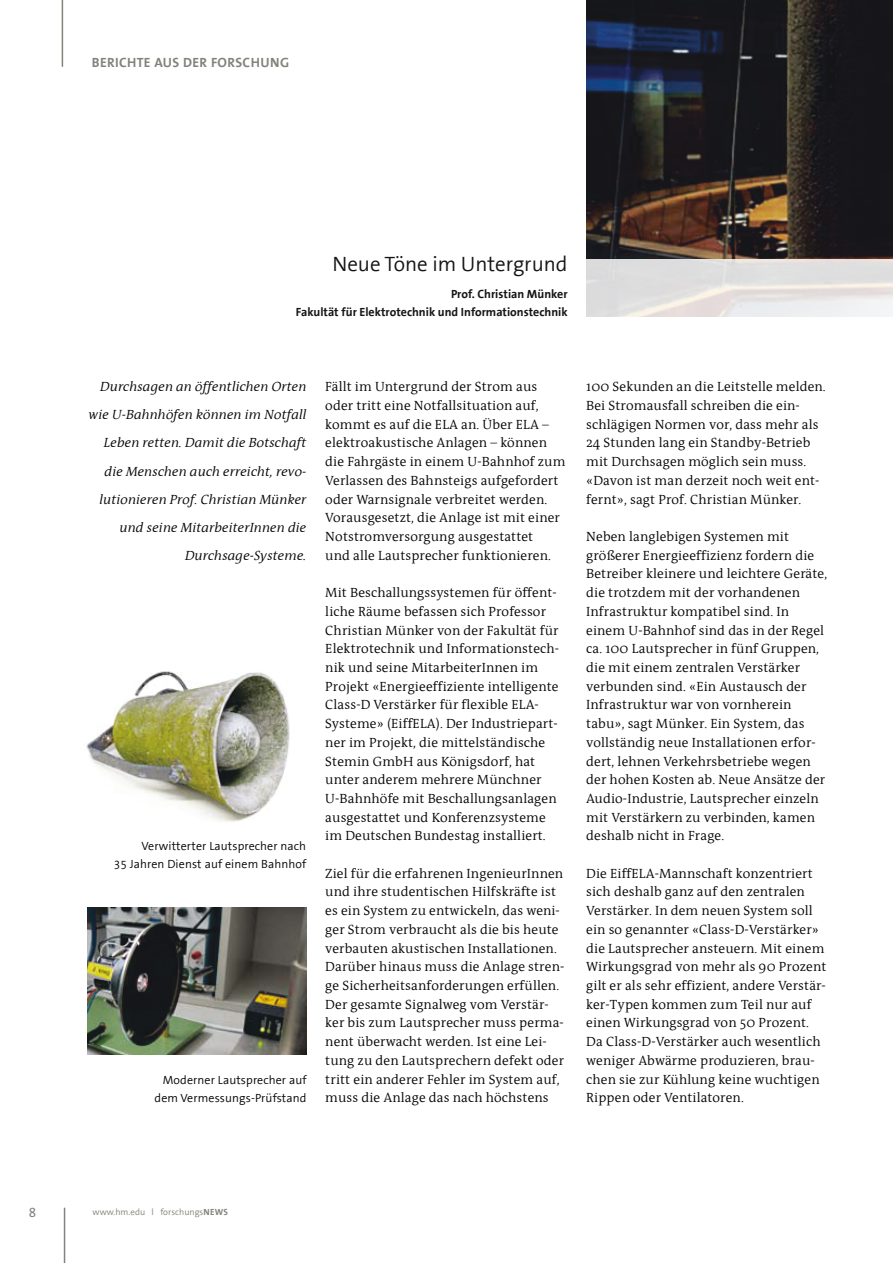
<style>
.page{position:relative;width:893px;height:1263px;background:#fff}
.page>*{position:absolute;margin:0;border:0;box-sizing:border-box;transform-origin:0 0}
.t1{font:21px "FHM The Sans";color:#141517}
.t2{font:13.5px/18.8px "FHM Antiqua";letter-spacing:.01em;color:#040504}
.t3{font:italic 13.5px/28px "FHM Antiqua";letter-spacing:.01em;color:#040504;text-align:right}
.t4{font:700 13.5px "FHM The Sans";letter-spacing:.025em;color:#82837c}
.t5{font:13.5px "The Sans Expert";color:#82837c}
.t6{font:12px/18.8px "FHM The Sans";letter-spacing:.01em;color:#040504;text-align:right}
.t7{font:700 12px/18.8px "FHM The Sans";color:#141517;text-align:right}
.t8{font:9px "FHM The Sans";color:#82837c}
.s1{font-weight:700}
</style>
<div class="page">
<hr style="left:64px;top:1208px;width:1px;height:55px;background:#82837c">
<img style="left:587px;top:0;width:306px;height:259px">
<hr style="left:62px;top:0;width:1px;height:67px;background:#82837c">
<svg style="left:586px;top:259px;width:307px;height:58px;background:#e4e2e1"></svg>
<img style="left:87px;top:908px;width:219px;height:146px">
<img style="left:86px;top:671px;width:204px;height:151px">
<p class="t4" style="left:92px;top:55px;width:199px">BERICHTE AUS DER FORSCHUNG</p>
<p class="t5" style="left:29px;top:1204px;width:9px">8</p>
<h1 class="t1" style="left:332px;top:252px;width:237px">Neue Töne im Untergrund</h1>
<p class="t7" style="left:296px;top:285px;width:273px">Prof. Christian Münker<br>Fakultät für Elektrotechnik und Informationstechnik</p>
<p class="t3" style="left:88px;top:373px;width:220px">Durchsagen an öffentlichen Orten wie U-Bahnhöfen können im Notfall<br>Leben retten. Damit die Botschaft die Menschen auch erreicht, revo&shy;lutionieren Prof. Christian Münker und seine MitarbeiterInnen die<br>Durchsage-Systeme.</p>
<p class="t6" style="left:114px;top:836px;width:194px">Verwitterter Lautsprecher nach<br>35 Jahren Dienst auf einem Bahnhof</p>
<p class="t6" style="left:155px;top:1070px;width:154px">Moderner Lautsprecher auf dem Vermessungs-Prüfstand</p>
<p class="t2" style="left:325px;top:378px;width:242px">Fällt im Untergrund der Strom aus oder tritt eine Notfallsituation auf, kommt es auf die ELA an. Über ELA – elektroakustische Anlagen – können die Fahrgäste in einem U-Bahnhof zum Verlassen des Bahnsteigs aufgefordert oder Warnsignale verbreitet werden.<br>Vorausgesetzt, die Anlage ist mit einer Notstromversorgung ausgestattet<br>und alle Lautsprecher funktionieren.</p>
<p class="t2" style="left:325px;top:583px;width:235px">Mit Beschallungssystemen für öffent&shy;liche Räume befassen sich Professor Christian Münker von der Fakultät für Elektrotechnik und Informationstech&shy;nik und seine MitarbeiterInnen im Projekt «Energieeffiziente intelligente Class-D Verstärker für flexible ELA-Systeme» (EiffELA). Der Industriepart&shy;ner im Projekt, die mittelständische Stemin GmbH aus Königsdorf, hat unter anderem mehrere Münchner U-Bahnhöfe mit Beschallungsanlagen ausgestattet und Konferenzsysteme im Deutschen Bundestag installiert.</p>
<p class="t2" style="left:325px;top:864px;width:241px">Ziel für die erfahrenen IngenieurInnen und ihre studentischen Hilfskräfte ist es ein System zu entwickeln, das weni&shy;ger Strom verbraucht als die bis heute verbauten akustischen Installationen.<br>Darüber hinaus muss die Anlage stren&shy;ge Sicherheitsanforderungen erfüllen.<br>Der gesamte Signalweg vom Verstär&shy;ker bis zum Lautsprecher muss perma&shy;nent überwacht werden. Ist eine Lei&shy;tung zu den Lautsprechern defekt oder tritt ein anderer Fehler im System auf, muss die Anlage das nach höchstens</p>
<p class="t2" style="left:586px;top:378px;width:241px">100 Sekunden an die Leitstelle melden.<br>Bei Stromausfall schreiben die ein&shy;schlägigen Normen vor, dass mehr als 24 Stunden lang ein Standby-Betrieb mit Durchsagen möglich sein muss. «Davon ist man derzeit noch weit ent&shy;fernt», sagt Prof. Christian Münker.</p>
<p class="t2" style="left:586px;top:527px;width:242px">Neben langlebigen Systemen mit größerer Energieeffizienz fordern die Betreiber kleinere und leichtere Geräte, die trotzdem mit der vorhandenen Infrastruktur kompatibel sind. In einem U-Bahnhof sind das in der Regel ca. 100 Lautsprecher in fünf Gruppen, die mit einem zentralen Verstärker verbunden sind. «Ein Austausch der Infrastruktur war von vornherein tabu», sagt Münker. Ein System, das vollständig neue Installationen erfor&shy;dert, lehnen Verkehrsbetriebe wegen der hohen Kosten ab. Neue Ansätze der Audio-Industrie, Lautsprecher einzeln mit Verstärkern zu verbinden, kamen deshalb nicht in Frage.</p>
<p class="t2" style="left:586px;top:864px;width:242px">Die EiffELA-Mannschaft konzentriert sich deshalb ganz auf den zentralen Verstärker. In dem neuen System soll ein so genannter «Class-D-Verstärker» die Lautsprecher ansteuern. Mit einem Wirkungsgrad von mehr als 90 Prozent gilt er als sehr effizient, andere Verstär&shy;ker-Typen kommen zum Teil nur auf einen Wirkungsgrad von 50 Prozent.<br>Da Class-D-Verstärker auch wesentlich weniger Abwärme produzieren, brau&shy;chen sie zur Kühlung keine wuchtigen Rippen oder Ventilatoren.</p>
<p class="t8" style="left:92px;top:1207px;width:137px">www.hm.edu l forschungs<span class="s1">NEWS</span></p>
</div>
